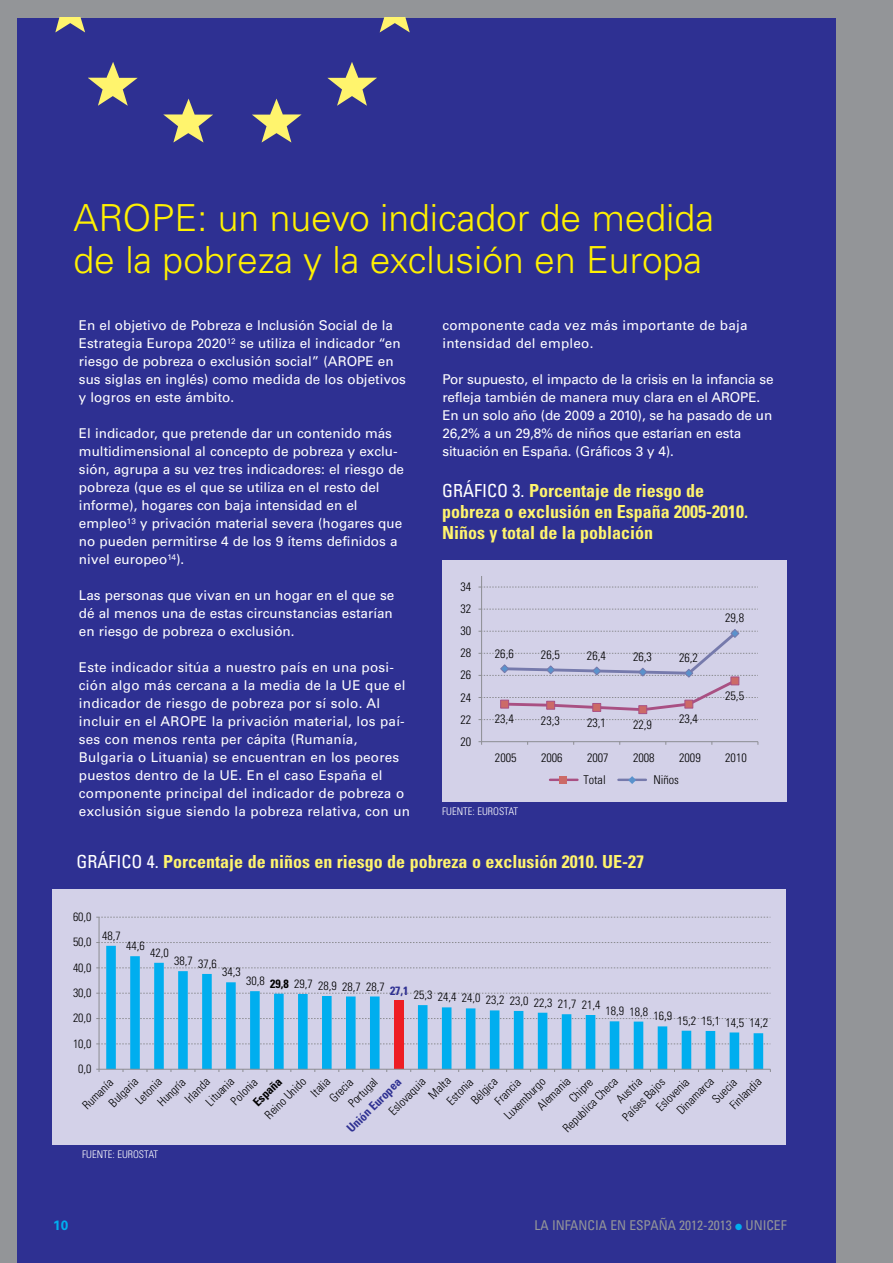
<style>
.page{position:relative;width:893px;height:1263px;background:#939598}
.page>*{position:absolute;margin:0;border:0;box-sizing:border-box;transform-origin:0 0}
.t1{font:300 37.35px/42px "Univers";color:#fff101}
.t2{font:700 condensed 18px/21px "Univers";color:#fff46d}
.t3{font:13.5px/18px "Univers";color:#fff}
.t4{font:condensed 13.5px "Univers";color:#939598}
.t5{font:700 13.5px "Univers";color:#00aeef}
.t6{font:300 condensed 12.15px "Univers";color:#000}
.t7{font:300 condensed 12px "Univers";color:#000}
.t8{font:700 condensed 12px "Univers";color:#2e3092}
.t9{font:700 condensed 12px "Univers";color:#000}
.t10{font:300 condensed 10.5px "Univers";color:#fff}
.s1{font-weight:400;color:#fff}
.s2{color:#00aeef}
</style>
<div class="page">
<div style="left:17px;top:18px;width:819px;height:1245px;background:#2e3092"></div>
<div style="left:52px;top:890px;width:734px;height:254px;background:#d3d1e8"></div>
<svg style="left:106px;top:946px;width:657px;height:123px"></svg>
<hr style="left:99px;top:917px;width:1px;height:152px;background:#8c8d92">
<svg style="left:96px;top:1044px;width:675px;height:1px"></svg>
<svg style="left:96px;top:1018px;width:675px;height:1px"></svg>
<svg style="left:96px;top:993px;width:675px;height:1px"></svg>
<svg style="left:96px;top:967px;width:675px;height:1px"></svg>
<svg style="left:96px;top:942px;width:675px;height:1px"></svg>
<svg style="left:96px;top:917px;width:675px;height:1px"></svg>
<hr style="left:99px;top:1069px;width:671px;height:1px;background:#8c8d92">
<div style="left:442px;top:560px;width:344px;height:241px;background:#d3d1e8"></div>
<hr style="left:481px;top:576px;width:1px;height:166px;background:#8c8d92">
<svg style="left:478px;top:609px;width:280px;height:1px"></svg>
<svg style="left:478px;top:587px;width:280px;height:1px"></svg>
<hr style="left:482px;top:741px;width:276px;height:1px;background:#8c8d92">
<svg style="left:478px;top:629px;width:280px;height:91px"></svg>
<hr style="left:550px;top:779px;width:27px;height:2px;background:#a95083">
<hr style="left:618px;top:779px;width:28px;height:2px;background:#767aac">
<div style="left:559px;top:776px;width:8px;height:8px;background:#cc6a67"></div>
<svg style="left:628px;top:776px;width:8px;height:8px"></svg>
<svg style="left:55px;top:18px;width:30px;height:14px"></svg>
<svg style="left:88px;top:62px;width:50px;height:44px"></svg>
<svg style="left:163px;top:99px;width:50px;height:44px"></svg>
<svg style="left:379px;top:18px;width:31px;height:14px"></svg>
<svg style="left:327px;top:62px;width:50px;height:44px"></svg>
<svg style="left:252px;top:99px;width:49px;height:44px"></svg>
<h1 class="t1" style="left:74px;top:200px;width:642px">AROPE: un nuevo indicador de medida de la pobreza y la exclusión en Europa</h1>
<p class="t3" style="left:79px;top:317px;width:329px">En el objetivo de Pobreza e Inclusión Social de la Estrategia Europa 2020<sup>12</sup> se utiliza el indicador “en riesgo de pobreza o exclusión social” (AROPE en sus siglas en inglés) como medida de los objetivos y logros en este ámbito.</p>
<p class="t3" style="left:79px;top:425px;width:327px">El indicador, que pretende dar un contenido más multidimensional al concepto de pobreza y exclu&shy;sión, agrupa a su vez tres indicadores: el riesgo de pobreza (que es el que se utiliza en el resto del informe), hogares con baja intensidad en el empleo<sup>13</sup> y privación material severa (hogares que no pueden permitirse 4 de los 9 ítems definidos a nivel europeo<sup>14</sup>).</p>
<p class="t3" style="left:79px;top:587px;width:317px;text-align:justify">Las personas que vivan en un hogar en el que se dé al menos una de estas circunstancias estarían en riesgo de pobreza o exclusión.</p>
<p class="t3" style="left:79px;top:659px;width:333px">Este indicador sitúa a nuestro país en una posi&shy;ción algo más cercana a la media de la UE que el indicador de riesgo de pobreza por sí solo. Al incluir en el AROPE la privación material, los paí&shy;ses con menos renta per cápita (Rumanía, Bulgaria o Lituania) se encuentran en los peores puestos dentro de la UE. En el caso España el componente principal del indicador de pobreza o exclusión sigue siendo la pobreza relativa, con un</p>
<p class="t3" style="left:442px;top:317px;width:307px">componente cada vez más importante de baja intensidad del empleo.</p>
<p class="t3" style="left:442px;top:371px;width:333px">Por supuesto, el impacto de la crisis en la infancia se refleja también de manera muy clara en el AROPE.<br>En un solo año (de 2009 a 2010), se ha pasado de un 26,2% a un 29,8% de niños que estarían en esta situación en España. (Gráficos 3 y 4).</p>
<h2 class="t2" style="left:442px;top:482px;width:307px"><span class="s1">GRÁFICO 3.</span> Porcentaje de riesgo de pobreza o exclusión en España 2005-2010.<br>Niños y total de la población</h2>
<p class="t6" style="left:460px;top:582px;width:12px">34</p>
<p class="t6" style="left:460px;top:604px;width:12px">32</p>
<p class="t6" style="left:460px;top:626px;width:12px">30</p>
<p class="t6" style="left:460px;top:649px;width:12px">28</p>
<p class="t6" style="left:460px;top:671px;width:12px">26</p>
<p class="t6" style="left:460px;top:693px;width:12px">24</p>
<p class="t6" style="left:460px;top:715px;width:12px">22</p>
<p class="t6" style="left:460px;top:737px;width:12px">20</p>
<p class="t6" style="left:495px;top:649px;width:20px">26,6</p>
<p class="t6" style="left:541px;top:650px;width:20px">26,5</p>
<p class="t6" style="left:587px;top:651px;width:20px">26,4</p>
<p class="t6" style="left:633px;top:652px;width:20px">26,3</p>
<p class="t6" style="left:679px;top:653px;width:20px">26,2</p>
<p class="t6" style="left:495px;top:715px;width:20px">23,4</p>
<p class="t6" style="left:541px;top:716px;width:20px">23,3</p>
<p class="t6" style="left:587px;top:718px;width:20px">23,1</p>
<p class="t6" style="left:633px;top:720px;width:20px">22,9</p>
<p class="t6" style="left:679px;top:715px;width:20px">23,4</p>
<p class="t6" style="left:725px;top:613px;width:20px">29,8</p>
<p class="t6" style="left:725px;top:691px;width:20px">25,5</p>
<p class="t6" style="left:495px;top:753px;width:23px">2005</p>
<p class="t6" style="left:541px;top:753px;width:23px">2006</p>
<p class="t6" style="left:587px;top:753px;width:23px">2007</p>
<p class="t6" style="left:633px;top:753px;width:23px">2008</p>
<p class="t6" style="left:679px;top:753px;width:23px">2009</p>
<p class="t6" style="left:725px;top:753px;width:23px">2010</p>
<p class="t6" style="left:583px;top:775px;width:24px">Total</p>
<p class="t6" style="left:653px;top:775px;width:27px">Niños</p>
<p class="t10" style="left:442px;top:808px;width:77px">FUENTE: EUROSTAT</p>
<h2 class="t2" style="left:77px;top:853px;width:569px"><span class="s1">GRÁFICO 4.</span> Porcentaje de niños en riesgo de pobreza o exclusión 2010. UE-27</h2>
<p class="t7" style="left:73px;top:912px;width:20px">60,0</p>
<p class="t7" style="left:73px;top:937px;width:20px">50,0</p>
<p class="t7" style="left:73px;top:963px;width:20px">40,0</p>
<p class="t7" style="left:73px;top:988px;width:20px">30,0</p>
<p class="t7" style="left:73px;top:1013px;width:20px">20,0</p>
<p class="t7" style="left:73px;top:1039px;width:20px">10,0</p>
<p class="t7" style="left:78px;top:1064px;width:15px">0,0</p>
<p class="t7" style="left:102px;top:931px;width:20px">48,7</p>
<p class="t7" style="left:126px;top:941px;width:20px">44,6</p>
<p class="t7" style="left:150px;top:948px;width:20px">42,0</p>
<p class="t7" style="left:174px;top:958px;width:44px">38,7 37,6</p>
<p class="t7" style="left:222px;top:968px;width:20px">34,3</p>
<p class="t7" style="left:246px;top:993px;width:356px">30,8 <sup>29,8</sup> 29,7 28,9 28,7 28,7 <sup>27,1</sup> 25,3 24,4 24,0 23,2 23,0 22,3 21,7 21,4</p>
<p class="t7" style="left:606px;top:1016px;width:164px">18,9 18,8 16,9 15,2 15,1 14,5 14,2</p>
<p class="t7" style="left:347px;top:1102px;width:37px;rotate:-45deg">Portugal</p>
<p class="t7" style="left:388px;top:1109px;width:48px;rotate:-45deg">Eslovaquia</p>
<p class="t7" style="left:427px;top:1094px;width:27px;rotate:-45deg">Malta</p>
<p class="t7" style="left:536px;top:1105px;width:43px;rotate:-45deg">Alemania</p>
<p class="t7" style="left:615px;top:1098px;width:33px;rotate:-45deg">Austria</p>
<p class="t7" style="left:264px;top:1113px;width:54px;rotate:-45deg">Reino Unido</p>
<p class="t7" style="left:310px;top:1091px;width:23px;rotate:-45deg">Italia</p>
<p class="t7" style="left:205px;top:1100px;width:36px;rotate:-45deg">Lituania</p>
<p class="t7" style="left:676px;top:1109px;width:48px;rotate:-45deg">Dinamarca</p>
<p class="t7" style="left:108px;top:1101px;width:37px;rotate:-45deg">Bulgaria</p>
<p class="t7" style="left:562px;top:1127px;width:73px;rotate:-45deg">Republica Checa</p>
<p class="t9" style="left:252px;top:1101px;width:37px;rotate:-45deg">España</p>
<p class="t7" style="left:729px;top:1104px;width:41px;rotate:-45deg">Finlandia</p>
<p class="t7" style="left:156px;top:1101px;width:35px;rotate:-45deg">Hungría</p>
<p class="t7" style="left:184px;top:1098px;width:31px;rotate:-45deg">Irlanda</p>
<p class="t7" style="left:470px;top:1099px;width:33px;rotate:-45deg">Bélgica</p>
<p class="t7" style="left:134px;top:1099px;width:33px;rotate:-45deg">Letonia</p>
<p class="t7" style="left:503px;top:1114px;width:54px;rotate:-45deg">Luxemburgo</p>
<p class="t7" style="left:655px;top:1106px;width:43px;rotate:-45deg">Eslovenia</p>
<p class="t8" style="left:346px;top:1127px;width:73px;rotate:-45deg">Unión Europea</p>
<p class="t7" style="left:446px;top:1099px;width:33px;rotate:-45deg">Estonia</p>
<p class="t7" style="left:230px;top:1099px;width:33px;rotate:-45deg">Polonia</p>
<p class="t7" style="left:621px;top:1115px;width:56px;rotate:-45deg">Países Bajos</p>
<p class="t7" style="left:711px;top:1098px;width:31px;rotate:-45deg">Suecia</p>
<p class="t7" style="left:568px;top:1097px;width:29px;rotate:-45deg">Chipre</p>
<p class="t7" style="left:328px;top:1097px;width:29px;rotate:-45deg">Grecia</p>
<p class="t7" style="left:81px;top:1104px;width:39px;rotate:-45deg">Rumanía</p>
<p class="t7" style="left:494px;top:1099px;width:33px;rotate:-45deg">Francia</p>
<p class="t10" style="left:82px;top:1150px;width:77px">FUENTE: EUROSTAT</p>
<p class="t5" style="left:53px;top:1220px;width:17px">10</p>
<p class="t4" style="left:534px;top:1220px;width:254px">LA INFANCIA EN ESPAÑA 2012-2013 <span class="s2">●</span> UNICEF</p>
</div>
